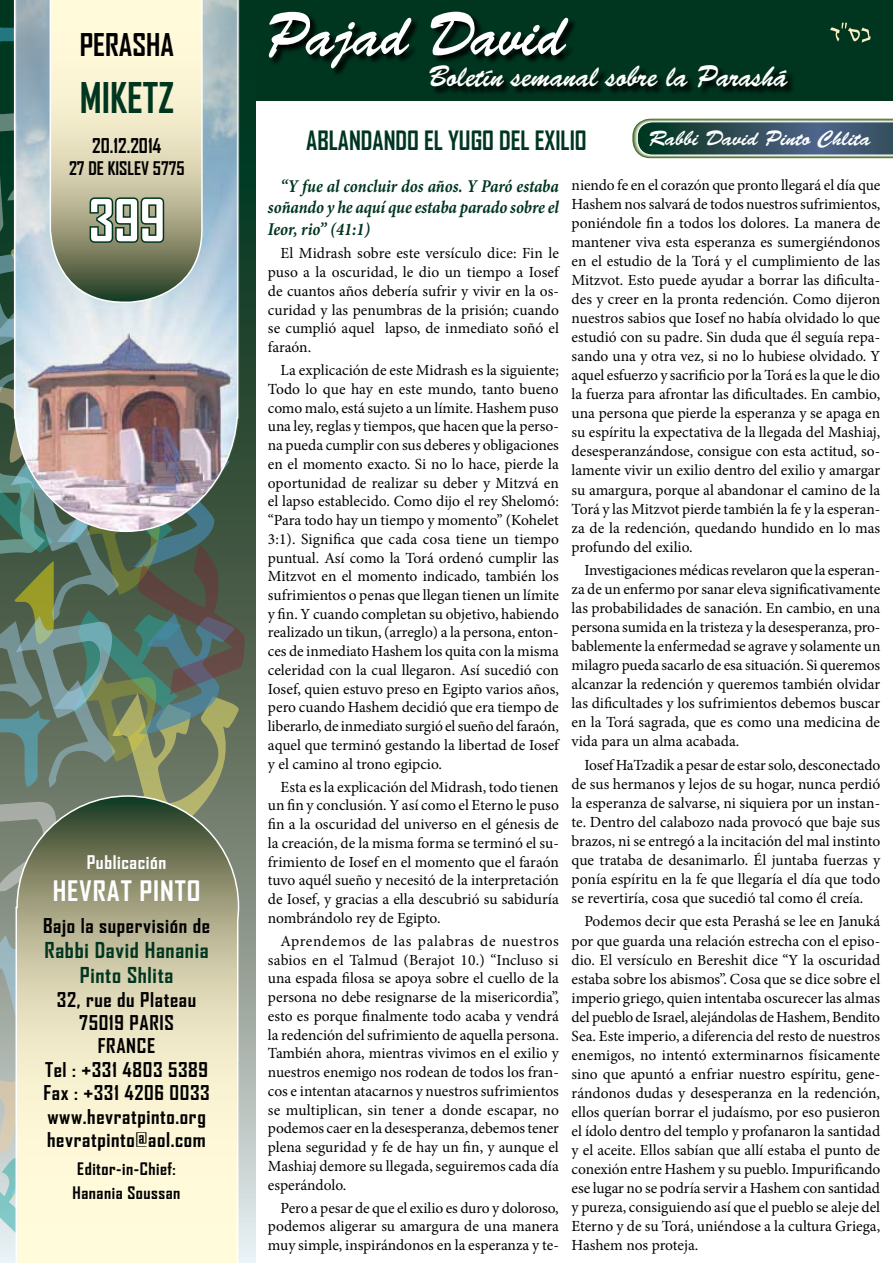
<style>
.page{position:relative;width:893px;height:1263px;background:#fff}
.page>*{position:absolute;margin:0;border:0;box-sizing:border-box;transform-origin:0 0}
.t1{font:61.5px "Brush Script Std";color:#fff;scale:.9 1}
.t2{font:700 55.5px "Agency FB";color:#fff}
.t3{font:700 40.5px "Agency FB";color:#003620}
.t4{font:30px "Brush Script Std";color:#fff;scale:.9 1}
.t5{font:700 30px "Agency FB";color:#000}
.t6{font:700 27px "Agency FB";letter-spacing:.03em;color:#fff;scale:1.06 1}
.t7{font:700 25.5px "Agency FB";color:#003620}
.t8{font:700 21px/25.2px "Agency FB";letter-spacing:.03em;color:#003620;text-align:center;scale:1.06 1}
.t9{font:21px "Brush Script Std";color:#fff}
.t10{font:700 19.5px/23.4px "Agency FB";letter-spacing:.03em;color:#000;text-align:center;scale:1.06 1}
.t11{font:700 19.5px "Agency FB";letter-spacing:.03em;color:#000}
.t12{font:italic 700 18px/21.8px "Minion Pro";letter-spacing:-.005em;color:#003620;text-align:justify;scale:.9 1}
.t13{font:700 18px "Agency FB";color:#000}
.t14{font:700 18px "Agency FB";letter-spacing:.03em;color:#fff;scale:1.06 1}
.t15{font:700 16.5px/23.4px "Agency FB";letter-spacing:.03em;color:#000;scale:1.06 1}
.t16{font:15.45px/19px "Minion Pro";color:#000;text-align:justify}
</style>
<div class="page">
<div style="left:205px;top:0;width:688px;height:100px;background:#003620"></div>
<svg style="left:830px;top:23px;width:41px;height:20px"></svg>
<svg style="left:632px;top:119px;width:261px;height:39px;background:#4a666a"></svg>
<svg style="left:272px;top:13px;width:521px;height:81px"></svg>
<div style="left:51px;top:0;width:152px;height:17px;background:#fffbda"></div>
<img style="left:0;top:17px;width:253px;height:1246px">
<h3 class="t5" style="left:80px;top:26px;width:95px">Perasha</h3>
<h3 class="t3" style="left:80px;top:72px;width:96px">miketz</h3>
<p class="t11" style="left:92px;top:134px;width:71px">20.12.2014</p>
<p class="t13" style="left:69px;top:157px;width:117px">27 de Kislev 5775</p>
<h2 class="t2" style="left:89px;top:186px;width:78px">399</h2>
<p class="t14" style="left:87px;top:850px;width:77px">Publicación</p>
<h3 class="t6" style="left:53px;top:874px;width:141px">Hevrat pinto</h3>
<p class="t10" style="left:43px;top:913px;width:159px">Bajo la supervisión de</p>
<h3 class="t8" style="left:45px;top:937px;width:156px">Rabbi David Hanania<br>Pinto Shlita</h3>
<p class="t10" style="left:43px;top:987px;width:158px">32, rue du Plateau<br>75019 PARIS<br>FRANCE<br>Tel : +331 4803 5389<br>Fax : +331 4206 0033 www.hevratpinto.org hevratpinto@aol.com</p>
<p class="t15" style="left:73px;top:1157px;width:103px">Editor-in-Chief:<br>Hanania Soussan</p>
<h1 class="t1" style="left:266px;top:0;width:334px">Pajad David</h1>
<h3 class="t4" style="left:428px;top:60px;width:401px">Boletín semanal sobre la Parashá</h3>
<h3 class="t7" style="left:306px;top:125px;width:282px">Ablandando el yugo del exilio</h3>
<h3 class="t9" style="left:649px;top:126px;width:223px">Rabbi David Pinto Chlita</h3>
<p class="t12" style="left:268px;top:175px;width:325px;text-indent:13px">“Y fue al concluir dos años. Y Paró estaba soñando y he aquí que estaba parado sobre el Ieor, rio” (41:1)</p>
<p class="t16" style="left:268px;top:244px;width:293px;text-indent:13px">El Midrash sobre este versículo dice: Fin le puso a la oscuridad, le dio un tiempo a Iosef de cuantos años debería sufrir y vivir en la os&shy;curidad y las penumbras de la prisión; cuando se cumplió aquel lapso, de inmediato soñó el faraón.</p>
<p class="t16" style="left:268px;top:361px;width:293px;text-indent:13px">La explicación de este Midrash es la siguiente; Todo lo que hay en este mundo, tanto bueno como malo, está sujeto a un límite. Hashem puso una ley, reglas y tiempos, que hacen que la perso&shy;na pueda cumplir con sus deberes y obligaciones en el momento exacto. Si no lo hace, pierde la oportunidad de realizar su deber y Mitzvá en el lapso establecido. Como dijo el rey Shelomó: “Para todo hay un tiempo y momento” (Kohelet 3:1). Significa que cada cosa tiene un tiempo puntual. Así como la Torá ordenó cumplir las Mitzvot en el momento indicado, también los sufrimientos o penas que llegan tienen un límite y fin. Y cuando completan su objetivo, habiendo realizado un tikun, (arreglo) a la persona, enton&shy;ces de inmediato Hashem los quita con la misma celeridad con la cual llegaron. Así sucedió con Iosef, quien estuvo preso en Egipto varios años, pero cuando Hashem decidió que era tiempo de liberarlo, de inmediato surgió el sueño del faraón, aquel que terminó gestando la libertad de Iosef y el camino al trono egipcio.</p>
<p class="t16" style="left:268px;top:777px;width:293px;text-indent:13px">Esta es la explicación del Midrash, todo tienen un fin y conclusión. Y así como el Eterno le puso fin a la oscuridad del universo en el génesis de la creación, de la misma forma se terminó el su&shy;frimiento de Iosef en el momento que el faraón tuvo aquél sueño y necesitó de la interpretación de Iosef, y gracias a ella descubrió su sabiduría nombrándolo rey de Egipto.</p>
<p class="t16" style="left:268px;top:932px;width:293px;text-indent:13px">Aprendemos de las palabras de nuestros sabios en el Talmud (Berajot 10.) “Incluso si una espada filosa se apoya sobre el cuello de la persona no debe resignarse de la misericordia”, esto es porque finalmente todo acaba y vendrá la redención del sufrimiento de aquella persona.<br>También ahora, mientras vivimos en el exilio y nuestros enemigo nos rodean de todos los fran&shy;cos e intentan atacarnos y nuestros sufrimientos se multiplican, sin tener a donde escapar, no podemos caer en la desesperanza, debemos tener plena seguridad y fe de hay un fin, y aunque el Mashiaj demore su llegada, seguiremos cada día esperándolo.</p>
<p class="t16" style="left:268px;top:1198px;width:292px;text-indent:13px">Pero a pesar de que el exilio es duro y doloroso, podemos aligerar su amargura de una manera muy simple, inspirándonos en la esperanza y te-</p>
<p class="t16" style="left:572px;top:175px;width:310px">niendo fe en el corazón que pronto llegará el día que Hashem nos salvará de todos nuestros sufrimientos, poniéndole fin a todos los dolores. La manera de mantener viva esta esperanza es sumergiéndonos en el estudio de la Torá y el cumplimiento de las Mitzvot. Esto puede ayudar a borrar las dificulta&shy;des y creer en la pronta redención. Como dijeron nuestros sabios que Iosef no había olvidado lo que estudió con su padre. Sin duda que él seguía repa&shy;sando una y otra vez, si no lo hubiese olvidado. Y aquel esfuerzo y sacrificio por la Torá es la que le dio la fuerza para afrontar las dificultades. En cambio, una persona que pierde la esperanza y se apaga en su espíritu la expectativa de la llegada del Mashiaj, desesperanzándose, consigue con esta actitud, so&shy;lamente vivir un exilio dentro del exilio y amargar su amargura, porque al abandonar el camino de la Torá y las Mitzvot pierde también la fe y la esperan&shy;za de la redención, quedando hundido en lo mas profundo del exilio.</p>
<p class="t16" style="left:572px;top:561px;width:310px;text-indent:13px">Investigaciones médicas revelaron que la esperan&shy;za de un enfermo por sanar eleva significativamente las probabilidades de sanación. En cambio, en una persona sumida en la tristeza y la desesperanza, pro&shy;bablemente la enfermedad se agrave y solamente un milagro pueda sacarlo de esa situación. Si queremos alcanzar la redención y queremos también olvidar las dificultades y los sufrimientos debemos buscar en la Torá sagrada, que es como una medicina de vida para un alma acabada.</p>
<p class="t16" style="left:572px;top:755px;width:310px;text-indent:13px">Iosef HaTzadik a pesar de estar solo, desconectado de sus hermanos y lejos de su hogar, nunca perdió la esperanza de salvarse, ni siquiera por un instan&shy;te. Dentro del calabozo nada provocó que baje sus brazos, ni se entregó a la incitación del mal instinto que trataba de desanimarlo. Él juntaba fuerzas y ponía espíritu en la fe que llegaría el día que todo se revertiría, cosa que sucedió tal como él creía.</p>
<p class="t16" style="left:572px;top:912px;width:310px;text-indent:13px">Podemos decir que esta Perashá se lee en Januká por que guarda una relación estrecha con el episo&shy;dio. El versículo en Bereshit dice “Y la oscuridad estaba sobre los abismos”. Cosa que se dice sobre el imperio griego, quien intentaba oscurecer las almas del pueblo de Israel, alejándolas de Hashem, Bendito Sea. Este imperio, a diferencia del resto de nuestros enemigos, no intentó exterminarnos físicamente sino que apuntó a enfriar nuestro espíritu, gene&shy;rándonos dudas y desesperanza en la redención, ellos querían borrar el judaísmo, por eso pusieron el ídolo dentro del templo y profanaron la santidad y el aceite. Ellos sabían que allí estaba el punto de conexión entre Hashem y su pueblo. Impurificando ese lugar no se podría servir a Hashem con santidad y pureza, consiguiendo así que el pueblo se aleje del Eterno y de su Torá, uniéndose a la cultura Griega, Hashem nos proteja.</p>
</div>
